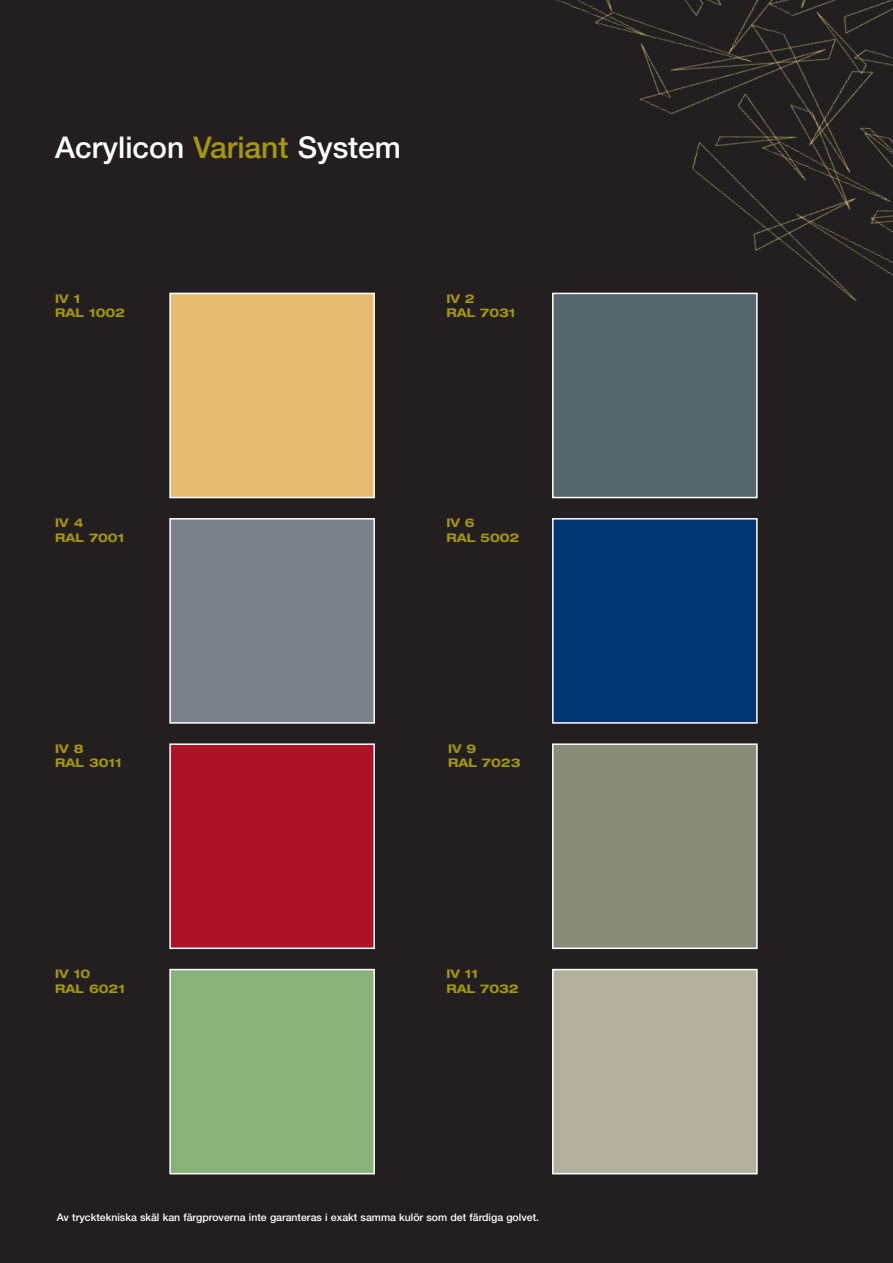
<style>
.page{position:relative;width:893px;height:1263px;background:#231f20}
.page>*{position:absolute;margin:0;border:0;box-sizing:border-box;transform-origin:0 0}
.t1{font:500 30px "Helvetica Neue LT Std";color:#fff}
.t2{font:700 expanded 12px/14.4px "Helvetica Neue LT Std";color:#a79901}
.t3{font:500 10.5px "Helvetica Neue LT Std";color:#fff}
.s1{color:#a79901}
</style>
<div class="page">
<img style="left:544px;top:0;width:349px;height:487px">
<div style="left:169px;top:293px;width:206px;height:205px;background:#e5bc70;border:2px solid #fff"></div>
<div style="left:169px;top:518px;width:206px;height:206px;background:#7b8089;border:2px solid #fff"></div>
<div style="left:169px;top:969px;width:206px;height:205px;background:#89b17a;border:2px solid #fff"></div>
<div style="left:552px;top:293px;width:206px;height:205px;background:#56676b;border:2px solid #fff"></div>
<div style="left:552px;top:518px;width:206px;height:206px;background:#013874;border:2px solid #fff"></div>
<div style="left:552px;top:743px;width:206px;height:206px;background:#898b79;border:2px solid #fff"></div>
<div style="left:552px;top:969px;width:206px;height:205px;background:#b2b09d;border:2px solid #fff"></div>
<div style="left:169px;top:743px;width:206px;height:206px;background:#ae1229;border:2px solid #fff"></div>
<p class="t1" style="left:55px;top:129px;width:347px">Acrylicon <span class="s1">Variant</span> System</p>
<p class="t2" style="left:55px;top:291px;width:71px">IV 1<br>RAL 1002</p>
<p class="t2" style="left:446px;top:291px;width:71px">IV 2<br>RAL 7031</p>
<p class="t2" style="left:55px;top:515px;width:71px">IV 4<br>RAL 7001</p>
<p class="t2" style="left:446px;top:515px;width:74px">IV 6<br>RAL 5002</p>
<p class="t2" style="left:55px;top:741px;width:68px">IV 8<br>RAL 3011</p>
<p class="t2" style="left:448px;top:741px;width:74px">IV 9<br>RAL 7023</p>
<p class="t2" style="left:55px;top:966px;width:71px">IV 10<br>RAL 6021</p>
<p class="t2" style="left:446px;top:966px;width:74px">IV 11<br>RAL 7032</p>
<p class="t3" style="left:57px;top:1211px;width:484px">Av trycktekniska skäl kan färgproverna inte garanteras i exakt samma kulör som det färdiga golvet.</p>
</div>
